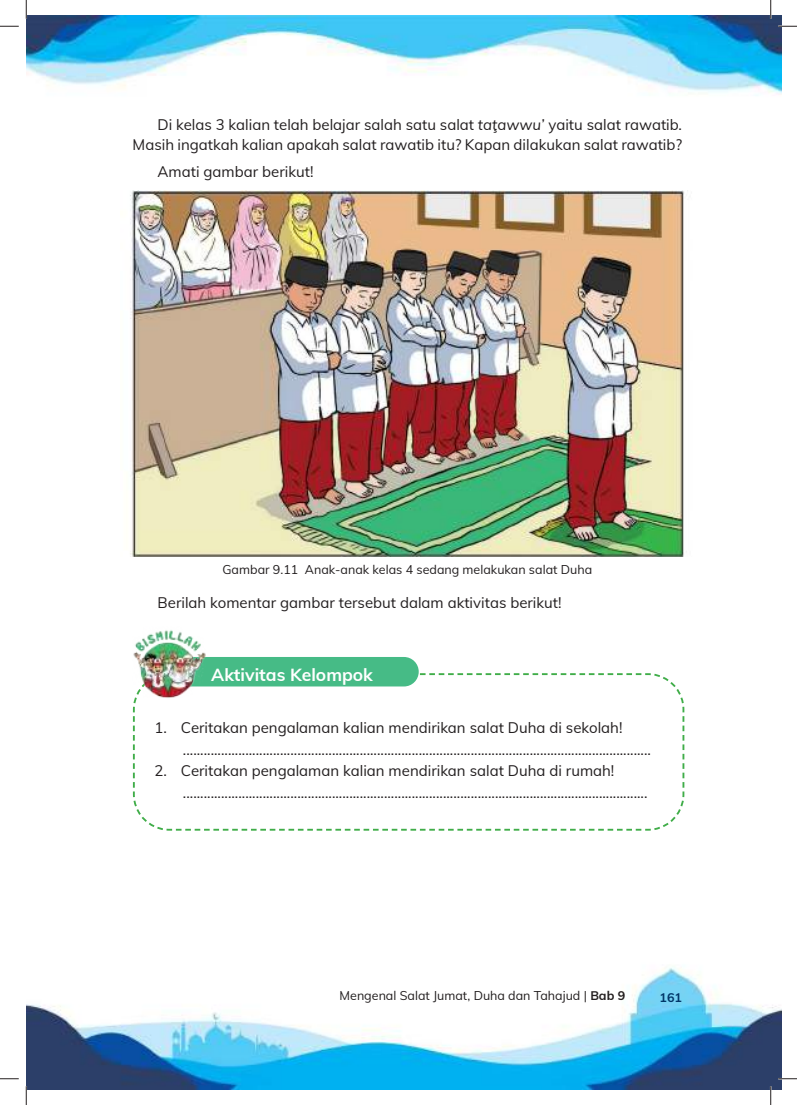
<style>
.page{position:relative;width:797px;height:1105px;background:#fff}
.page>*{position:absolute;margin:0;border:0;box-sizing:border-box;transform-origin:0 0}
.t1{font:700 17.5px "Mulish";color:#fff}
.t2{font:15px/21.5px "Mulish";color:#231f20}
.t3{font:12.5px "Mulish";color:#231f20}
.t4{font:700 12.5px "Mulish";color:#013668}
.s1{font-style:italic}
.s2{font-weight:700}
</style>
<div class="page">
<img style="left:26px;top:967px;width:755px;height:122px">
<img style="left:26px;top:16px;width:755px;height:80px">
<svg style="left:132px;top:673px;width:553px;height:158px"></svg>
<div style="left:155px;top:657px;width:264px;height:29px;background:#46bb86;border-radius:15px"></div>
<img style="left:133px;top:630px;width:73px;height:69px">
<img style="left:130px;top:190px;width:558px;height:366px">
<svg style="left:0;top:25px;width:19px;height:2px"></svg>
<svg style="left:778px;top:25px;width:19px;height:2px"></svg>
<svg style="left:0;top:1078px;width:19px;height:1px"></svg>
<svg style="left:778px;top:1078px;width:19px;height:1px"></svg>
<svg style="left:25px;top:0;width:2px;height:19px"></svg>
<svg style="left:25px;top:1086px;width:2px;height:19px"></svg>
<svg style="left:770px;top:0;width:1px;height:19px"></svg>
<svg style="left:770px;top:1086px;width:1px;height:19px"></svg>
<p class="t2" style="left:133px;top:116px;width:551px;line-height:20px;text-align:right">Di kelas 3 kalian telah belajar salah satu salat <span class="s1">taţawwu’</span> yaitu salat rawatib.<br>Masih ingatkah kalian apakah salat rawatib itu? Kapan dilakukan salat rawatib?</p>
<p class="t2" style="left:158px;top:162px;width:157px">Amati gambar berikut!</p>
<p class="t3" style="left:222px;top:565px;width:371px">Gambar 9.11 Anak-anak kelas 4 sedang melakukan salat Duha</p>
<p class="t2" style="left:158px;top:594px;width:405px">Berilah komentar gambar tersebut dalam aktivitas berikut!</p>
<p class="t1" style="left:211px;top:668px;width:163px">Aktivitas Kelompok</p>
<p class="t2" style="left:183px;top:718px;width:469px;text-indent:-28px">1. Ceritakan pengalaman kalian mendirikan salat Duha di sekolah! .......................................................................................................................................</p>
<p class="t2" style="left:183px;top:762px;width:466px;text-indent:-28px">2. Ceritakan pengalaman kalian mendirikan salat Duha di rumah! ......................................................................................................................................</p>
<p class="t3" style="left:339px;top:991px;width:287px">Mengenal Salat Jumat, Duha dan Tahajud | <span class="s2">Bab 9</span></p>
<p class="t4" style="left:659px;top:993px;width:24px">161</p>
</div>
